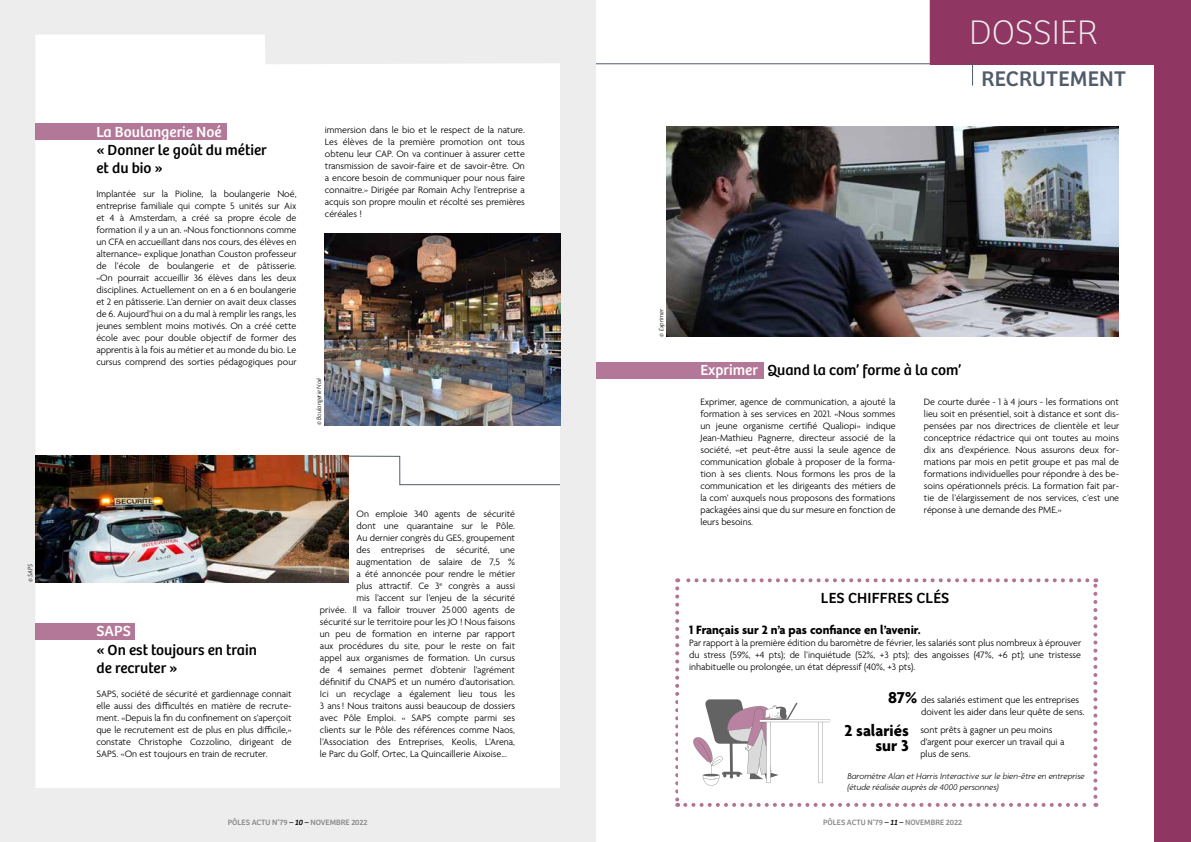
<style>
.page{position:relative;width:1191px;height:842px;background:#fff}
.page>*{position:absolute;margin:0;border:0;box-sizing:border-box;transform-origin:0 0}
.t1{font:100 35.3px "Bree";color:#ededed}
.t2{font:22px "Bree";letter-spacing:.01em;color:#505b6b}
.t3{font:700 17px/15px "Agenda";color:#000;text-align:right}
.t4{font:15.2px/18.3px "Bree";color:#000}
.t5{font:15.2px "Bree";color:#fff}
.t6{font:700 13px "Agenda";color:#000}
.t7{font:300 10px/12px "Agenda";color:#000;text-align:justify}
.t8{font:italic 300 9px/10.8px "Agenda";color:#000}
.t9{font:8px "Bree";color:#878787}
.t10{font:italic 300 7px "Agenda";color:#000;scale:.9 1}
.s1{color:#000}
.s2{font-style:italic;color:#000}
.s3{color:#fff}
.s4{font-weight:700;font-size:17px}
</style>
<div class="page">
<div style="left:595px;top:363px;width:169px;height:16px;background:#b37897"></div>
<hr style="left:35px;top:63px;width:895px;height:1px;background:#505b6b">
<div style="left:0;top:0;width:595px;height:842px;background:#ededed"></div>
<div style="left:35px;top:35px;width:525px;height:753px;background:#fff"></div>
<img style="left:325px;top:233px;width:235px;height:192px">
<div style="left:35px;top:124px;width:192px;height:16px;background:#b37897"></div>
<div style="left:35px;top:624px;width:100px;height:16px;background:#b37897"></div>
<svg style="left:348px;top:455px;width:212px;height:31px;background:#f7f8f8"></svg>
<svg style="left:675px;top:0;width:516px;height:842px"></svg>
<img style="left:35px;top:455px;width:313px;height:127px">
<p class="t10" style="left:26px;top:582px;width:21px;rotate:-90deg">© SAPS</p>
<h3 class="t5" style="left:96px;top:120px;width:127px">La Boulangerie Noé</h3>
<h3 class="t4" style="left:96px;top:140px;width:172px">« Donner le goût du métier et du bio »</h3>
<p class="t7" style="left:96px;top:189px;width:202px">Implantée sur la Pioline, la boulangerie Noé, entreprise familiale qui compte 5 unités sur Aix et 4 à Amsterdam, a créé sa propre école de formation il y a un an. «Nous fonctionnons comme un CFA en accueillant dans nos cours, des élèves en alternance» explique Jonathan Couston professeur de l’école de boulangerie et de pâtisserie. «On pourrait accueillir 36 élèves dans les deux disciplines. Actuellement on en a 6 en boulangerie et 2 en pâtisserie. L’an dernier on avait deux classes de 6. Aujourd’hui on a du mal à remplir les rangs, les jeunes semblent moins motivés. On a créé cette école avec pour double objectif de former des apprentis à la fois au métier et au monde du bio. Le cursus comprend des sorties pédagogiques pour</p>
<p class="t7" style="left:325px;top:124px;width:202px">immersion dans le bio et le respect de la nature.<br>Les élèves de la première promotion ont tous obtenu leur CAP. On va continuer à assurer cette transmission de savoir-faire et de savoir-être. On a encore besoin de communiquer pour nous faire connaitre.» Dirigée par Romain Achy l’entreprise a acquis son propre moulin et récolté ses premières céréales !</p>
<p class="t10" style="left:315px;top:425px;width:54px;rotate:-90deg">© Boulangerie Noé</p>
<h3 class="t5" style="left:96px;top:620px;width:36px">SAPS</h3>
<h3 class="t4" style="left:96px;top:639px;width:162px">« On est toujours en train de recruter »</h3>
<p class="t7" style="left:96px;top:688px;width:197px">SAPS, société de sécurité et gardiennage connait elle aussi des difficultés en matière de recrute&shy;ment. «Depuis la fin du confinement on s’aperçoit que le recrutement est de plus en plus difficile,» constate Christophe Cozzolino, dirigeant de SAPS. «On est toujours en train de recruter.</p>
<p class="t7" style="left:356px;top:508px;width:160px">On emploie 340 agents de sécurité</p>
<p class="t7" style="left:356px;top:520px;width:160px">dont une quarantaine sur le Pôle.</p>
<p class="t7" style="left:356px;top:532px;width:160px">Au dernier congrès du GES, groupement</p>
<p class="t7" style="left:356px;top:544px;width:160px">des entreprises de sécurité, une</p>
<p class="t7" style="left:356px;top:556px;width:160px">augmentation de salaire de 7,5 %</p>
<p class="t7" style="left:356px;top:568px;width:160px">a été annoncée pour rendre le métier</p>
<p class="t7" style="left:356px;top:580px;width:160px">plus attractif. Ce 3<sup>e</sup> congrès a aussi</p>
<p class="t7" style="left:356px;top:592px;width:160px">mis l’accent sur l’enjeu de la sécurité</p>
<p class="t7" style="left:320px;top:604px;width:197px">privée. Il va falloir trouver 25000 agents de</p>
<p class="t7" style="left:320px;top:616px;width:197px">sécurité sur le territoire pour les JO ! Nous faisons</p>
<p class="t7" style="left:320px;top:628px;width:197px">un peu de formation en interne par rapport</p>
<p class="t7" style="left:320px;top:640px;width:197px">aux procédures du site, pour le reste on fait</p>
<p class="t7" style="left:320px;top:652px;width:197px">appel aux organismes de formation. Un cursus</p>
<p class="t7" style="left:320px;top:664px;width:197px">de 4 semaines permet d’obtenir l’agrément</p>
<p class="t7" style="left:320px;top:676px;width:197px">définitif du CNAPS et un numéro d’autorisation.</p>
<p class="t7" style="left:320px;top:688px;width:197px">Ici un recyclage a également lieu tous les</p>
<p class="t7" style="left:320px;top:700px;width:197px">3 ans! Nous traitons aussi beaucoup de dossiers</p>
<p class="t7" style="left:320px;top:712px;width:197px">avec Pôle Emploi. « SAPS compte parmi ses</p>
<p class="t7" style="left:320px;top:724px;width:197px">clients sur le Pôle des références comme Naos,</p>
<p class="t7" style="left:320px;top:736px;width:197px">l’Association des Entreprises, Keolis, L’Arena,</p>
<p class="t7" style="left:320px;top:748px;width:188px">le Parc du Golf, Ortec, La Quincaillerie Aixoise...</p>
<p class="t9" style="left:228px;top:816px;width:141px">PÔLES ACTU N°79 <span class="s1">–</span> <span class="s2">10</span> <span class="s1">–</span> NOVEMBRE 2022</p>
<h1 class="t1" style="left:969px;top:7px;width:130px">DOSSIER</h1>
<h2 class="t2" style="left:981px;top:62px;width:146px">RECRUTEMENT</h2>
<p class="t10" style="left:657px;top:337px;width:32px;rotate:-90deg">© Exprimer</p>
<h3 class="t4" style="left:700px;top:360px;width:262px"><span class="s3">Exprimer</span> Quand la com’ forme à la com’</h3>
<p class="t7" style="left:700px;top:397px;width:197px">Exprimer, agence de communication, a ajouté la formation à ses services en 2021. «Nous sommes un jeune organisme certifié Qualiopi» indique Jean-Mathieu Pagnerre, directeur associé de la société, «et peut-être aussi la seule agence de communication globale à proposer de la forma&shy;tion à ses clients. Nous formons les pros de la communication et les dirigeants des métiers de la com’ auxquels nous proposons des formations packagées ainsi que du sur mesure en fonction de leurs besoins.</p>
<p class="t7" style="left:924px;top:397px;width:197px">De courte durée - 1 à 4 jours - les formations ont lieu soit en présentiel, soit à distance et sont dis&shy;pensées par nos directrices de clientèle et leur conceptrice rédactrice qui ont toutes au moins dix ans d’expérience. Nous assurons deux for&shy;mations par mois en petit groupe et pas mal de formations individuelles pour répondre à des be&shy;soins opérationnels précis. La formation fait par&shy;tie de l’élargissement de nos services, c’est une réponse à une demande des PME.»</p>
<h3 class="t4" style="left:821px;top:587px;width:130px">LES CHIFFRES CLÉS</h3>
<h3 class="t6" style="left:689px;top:623px;width:233px">1 Français sur 2 n’a pas confiance en l’avenir.</h3>
<p class="t7" style="left:689px;top:637px;width:393px">Par rapport à la première édition du baromètre de février, les salariés sont plus nombreux à éprouver du stress (59%, +4 pts); de l’inquiétude (52%, +3 pts); des angoisses (47%, +6 pt); une tristesse inhabituelle ou prolongée, un état dépressif (40%, +3 pts).</p>
<p class="t7" style="left:921px;top:695px;width:165px;text-indent:-33px"><span class="s4">87%</span> des salariés estiment que les entreprises doivent les aider dans leur quête de sens.</p>
<p class="t7" style="left:920px;top:725px;width:145px;text-align:left">sont prêts à gagner un peu moins d’argent pour exercer un travail qui a plus de sens.</p>
<h3 class="t3" style="left:844px;top:724px;width:66px">2 salariés sur 3</h3>
<p class="t8" style="left:847px;top:771px;width:239px">Baromètre Alan et Harris Interactive sur le bien-être en entreprise (étude réalisée auprès de 4000 personnes)</p>
<p class="t9" style="left:823px;top:816px;width:141px">PÔLES ACTU N°79 <span class="s1">–</span> <span class="s2">11</span> <span class="s1">–</span> NOVEMBRE 2022</p>
</div>
